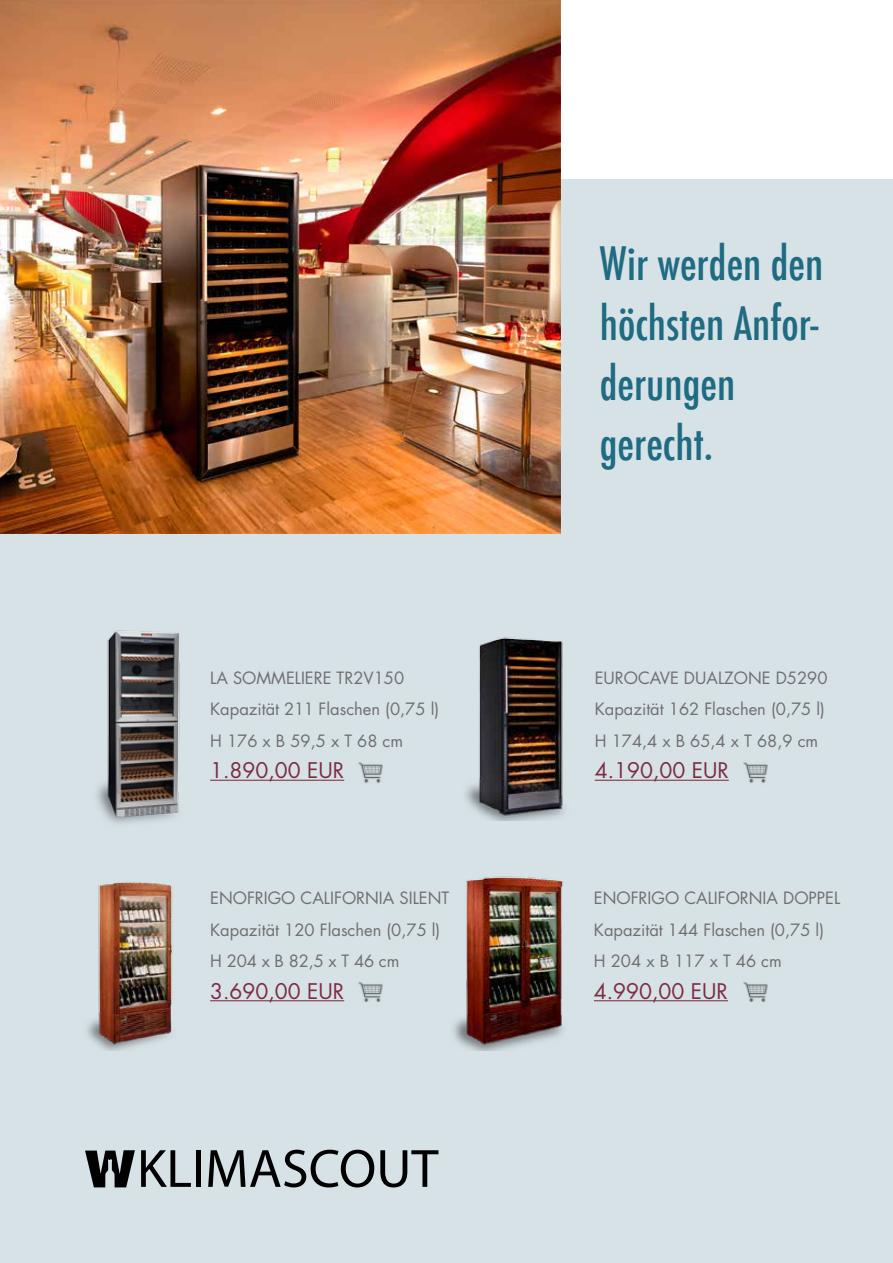
<style>
.page{position:relative;width:893px;height:1263px;background:#fff}
.page>*{position:absolute;margin:0;border:0;box-sizing:border-box;transform-origin:0 0}
.t1{font:500 condensed 45px/60px "Futura";color:#1e6b82}
.t2{font:21px "Futura Std";color:#7c2d41}
.t3{font:16.5px/31.5px "Futura Std";color:#706f6f}
</style>
<div class="page">
<div style="left:0;top:180px;width:893px;height:1083px;background:#d7e2e7"></div>
<svg style="left:85px;top:1150px;width:50px;height:37px"></svg>
<svg style="left:141px;top:1150px;width:50px;height:37px"></svg>
<div style="left:196px;top:1150px;width:5px;height:37px;background:#000"></div>
<svg style="left:208px;top:1150px;width:166px;height:37px"></svg>
<svg style="left:380px;top:1150px;width:58px;height:37px"></svg>
<hr style="left:210px;top:780px;width:134px;height:1px;background:#7c2d41">
<hr style="left:594px;top:1000px;width:134px;height:1px;background:#7c2d41">
<hr style="left:595px;top:780px;width:134px;height:1px;background:#7c2d41">
<hr style="left:210px;top:1000px;width:134px;height:1px;background:#7c2d41">
<img style="left:358px;top:762px;width:25px;height:21px">
<img style="left:743px;top:762px;width:25px;height:21px">
<img style="left:743px;top:982px;width:25px;height:20px">
<img style="left:358px;top:982px;width:25px;height:20px">
<img style="left:97px;top:630px;width:83px;height:194px">
<img style="left:465px;top:637px;width:100px;height:184px">
<img style="left:87px;top:882px;width:85px;height:168px">
<img style="left:453px;top:876px;width:111px;height:174px">
<img style="left:0;top:0;width:561px;height:533px">
<p class="t3" style="left:210px;top:662px;width:230px">LA SOMMELIERE TR2V150<br>Kapazität 211 Flaschen (0,75 l)<br>H 176 x B 59,5 x T 68 cm</p>
<p class="t2" style="left:210px;top:757px;width:136px">1.890,00 EUR</p>
<p class="t3" style="left:210px;top:882px;width:240px">ENOFRIGO CALIFORNIA SILENT<br>Kapazität 120 Flaschen (0,75 l)<br>H 204 x B 82,5 x T 46 cm</p>
<p class="t2" style="left:210px;top:977px;width:136px">3.690,00 EUR</p>
<h1 class="t1" style="left:600px;top:233px;width:225px">Wir werden den höchsten Anfor&shy;derungen gerecht.</h1>
<p class="t3" style="left:595px;top:662px;width:234px">EUROCAVE DUALZONE D5290<br>Kapazität 162 Flaschen (0,75 l)<br>H 174,4 x B 65,4 x T 68,9 cm</p>
<p class="t2" style="left:595px;top:757px;width:136px">4.190,00 EUR</p>
<p class="t3" style="left:594px;top:882px;width:248px">ENOFRIGO CALIFORNIA DOPPEL<br>Kapazität 144 Flaschen (0,75 l)<br>H 204 x B 117 x T 46 cm</p>
<p class="t2" style="left:594px;top:977px;width:136px">4.990,00 EUR</p>
</div>
